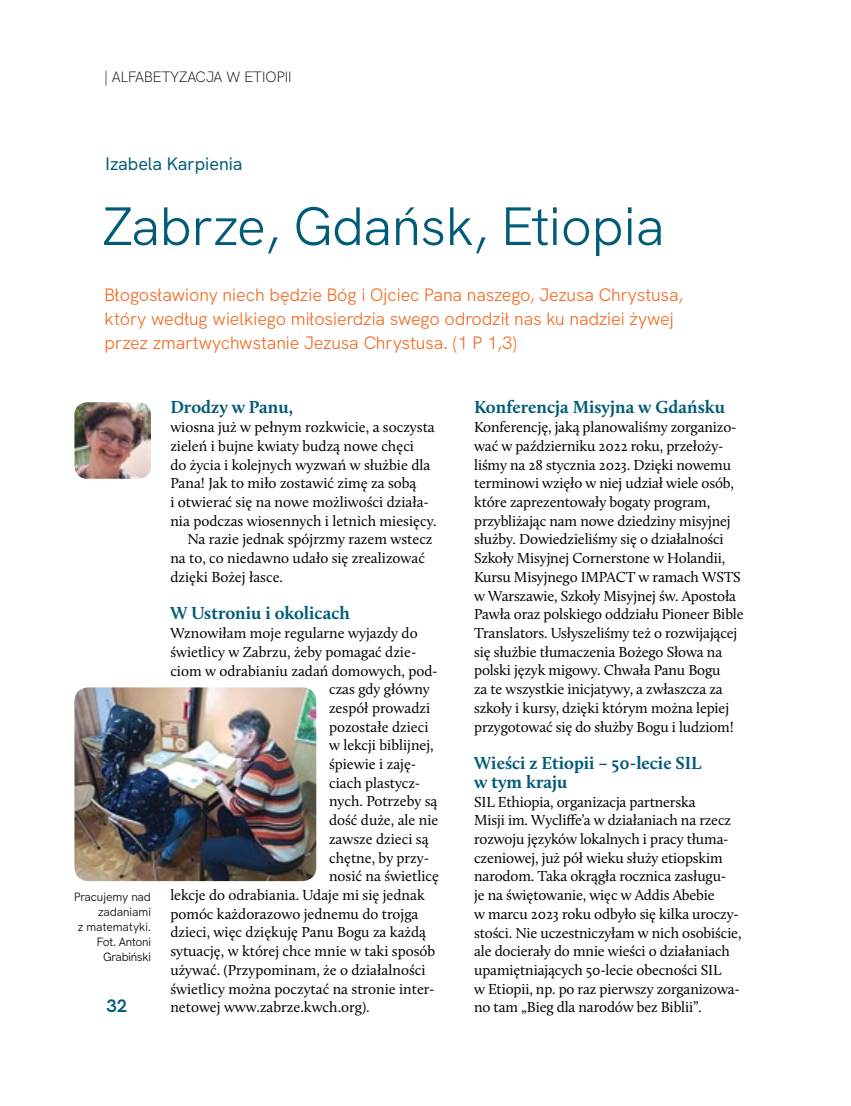
<style>
.page{position:relative;width:851px;height:1106px;background:#fff}
.page>*{position:absolute;margin:0;border:0;box-sizing:border-box;transform-origin:0 0}
.t1{font:54px "HK Grotesk";color:#005b78}
.t2{font:18px/24px "HK Grotesk";letter-spacing:-.005em;color:#f26921}
.t3{font:700 18px/18.8px "Calluna";color:#005b78}
.t4{font:500 18px "HK Grotesk";color:#005b78}
.t5{font:700 18px "HK Grotesk";color:#005b78}
.t6{font:15px/18.8px "Calluna";letter-spacing:-.01em;color:#000}
.t7{font:300 15px "HK Grotesk";color:#000}
.t8{font:12px/15px "HK Grotesk";letter-spacing:-.015em;color:#000;text-align:right}
</style>
<div class="page">
<img style="left:74px;top:402px;width:77px;height:77px">
<img style="left:74px;top:687px;width:242px;height:194px">
<p class="t7" style="left:105px;top:65px;width:188px">| ALFABETYZACJA W ETIOP II</p>
<p class="t4" style="left:106px;top:150px;width:138px">Izabela Karpienia</p>
<h1 class="t1" style="left:102px;top:185px;width:563px">Zabrze, Gdańsk, Etiopia</h1>
<p class="t2" style="left:105px;top:281px;width:580px">Błogosławiony niech będzie Bóg i Ojciec Pana naszego, Jezusa Chrystusa, który według wielkiego miłosierdzia swego odrodził nas ku nadziei żywej przez zmartwychwstanie Jezusa Chrystusa. (1 P 1,3)</p>
<p class="t8" style="left:74px;top:888px;width:78px">Pracujemy nad zadaniami<br>z matematyki.<br>Fot. Antoni<br>Grabiński</p>
<p class="t5" style="left:106px;top:992px;width:22px">32</p>
<p class="t3" style="left:170px;top:398px;width:124px">Drodzy w Panu,</p>
<p class="t6" style="left:170px;top:417px;width:266px">wiosna już w pełnym rozkwicie, a soczysta</p>
<p class="t6" style="left:170px;top:436px;width:245px">zieleń i bujne kwiaty budzą nowe chęci</p>
<p class="t6" style="left:170px;top:455px;width:261px">do życia i kolejnych wyzwań w służbie dla</p>
<p class="t6" style="left:170px;top:474px;width:248px">Pana! Jak to miło zostawić zimę za sobą</p>
<p class="t6" style="left:170px;top:492px;width:260px">i otwierać się na nowe możliwości działa-</p>
<p class="t6" style="left:170px;top:511px;width:268px">nia podczas wiosennych i letnich miesięcy.</p>
<p class="t6" style="left:187px;top:530px;width:247px">Na razie jednak spójrzmy razem wstecz</p>
<p class="t6" style="left:170px;top:548px;width:256px">na to, co niedawno udało się zrealizować</p>
<p class="t6" style="left:170px;top:567px;width:114px">dzięki Bożej łasce.</p>
<p class="t3" style="left:170px;top:603px;width:181px">W Ustroniu i okolicach</p>
<p class="t6" style="left:170px;top:623px;width:249px">Wznowiłam moje regularne wyjazdy do</p>
<p class="t6" style="left:170px;top:642px;width:247px">świetlicy w Zabrzu, żeby pomagać dzie-</p>
<p class="t6" style="left:170px;top:661px;width:269px">ciom w odrabianiu zadań domowych, pod-</p>
<p class="t6" style="left:329px;top:679px;width:102px">czas gdy główny</p>
<p class="t6" style="left:329px;top:698px;width:103px">zespół prowadzi</p>
<p class="t6" style="left:329px;top:717px;width:101px">pozostałe dzieci</p>
<p class="t6" style="left:329px;top:735px;width:106px">w lekcji biblijnej,</p>
<p class="t6" style="left:329px;top:754px;width:89px">śpiewie i zaję-</p>
<p class="t6" style="left:329px;top:773px;width:93px">ciach plastycz-</p>
<p class="t6" style="left:329px;top:792px;width:110px">nych. Potrzeby są</p>
<p class="t6" style="left:329px;top:810px;width:111px">dość duże, ale nie</p>
<p class="t6" style="left:329px;top:829px;width:101px">zawsze dzieci są</p>
<p class="t6" style="left:329px;top:848px;width:102px">chętne, by przy-</p>
<p class="t6" style="left:329px;top:866px;width:111px">nosić na świetlicę</p>
<p class="t6" style="left:170px;top:885px;width:256px">lekcje do odrabiania. Udaje mi się jednak</p>
<p class="t6" style="left:170px;top:904px;width:250px">pomóc każdorazowo jednemu do trojga</p>
<p class="t6" style="left:170px;top:923px;width:257px">dzieci, więc dziękuję Panu Bogu za każdą</p>
<p class="t6" style="left:170px;top:941px;width:266px">sytuację, w której chce mnie w taki sposób</p>
<p class="t6" style="left:170px;top:960px;width:257px">używać. (Przypominam, że o działalności</p>
<p class="t6" style="left:170px;top:979px;width:266px">świetlicy można poczytać na stronie inter-</p>
<p class="t6" style="left:170px;top:997px;width:201px">netowej www.zabrze.kwch.org).</p>
<p class="t3" style="left:474px;top:398px;width:252px">Konferencja Misyjna w Gdańsku</p>
<p class="t6" style="left:474px;top:417px;width:271px">Konferencję, jaką planowaliśmy zorganizo&shy;wać w październiku 2022 roku, przełoży&shy;liśmy na 28 stycznia 2023. Dzięki nowemu terminowi wzięło w niej udział wiele osób, które zaprezentowały bogaty program, przybliżając nam nowe dziedziny misyjnej służby. Dowiedzieliśmy się o działalności Szkoły Misyjnej Cornerstone w Holandii, Kursu Misyjnego IMPACT w ramach WSTS w Warszawie, Szkoły Misyjnej św. Apostoła Pawła oraz polskiego oddziału Pioneer Bible Translators. Usłyszeliśmy też o rozwijającej się służbie tłumaczenia Bożego Słowa na polski język migowy. Chwała Panu Bogu<br>za te wszystkie inicjatywy, a zwłaszcza za szkoły i kursy, dzięki którym można lepiej przygotować się do służby Bogu i ludziom!</p>
<p class="t3" style="left:474px;top:753px;width:229px">Wieści z Etiopii – 50-lecie SIL w tym kraju</p>
<p class="t6" style="left:474px;top:792px;width:269px">SIL Ethiopia, organizacja partnerska<br>Misji im. Wycliffe’a w działaniach na rzecz rozwoju języków lokalnych i pracy tłuma&shy;czeniowej, już pół wieku służy etiopskim narodom. Taka okrągła rocznica zasługu-<br>je na świętowanie, więc w Addis Abebie<br>w marcu 2023 roku odbyło się kilka uroczy&shy;stości. Nie uczestniczyłam w nich osobiście, ale docierały do mnie wieści o działaniach upamiętniających 50-lecie obecności SIL<br>w Etiopii, np. po raz pierwszy zorganizowa&shy;no tam „Bieg dla narodów bez Biblii”.</p>
</div>
